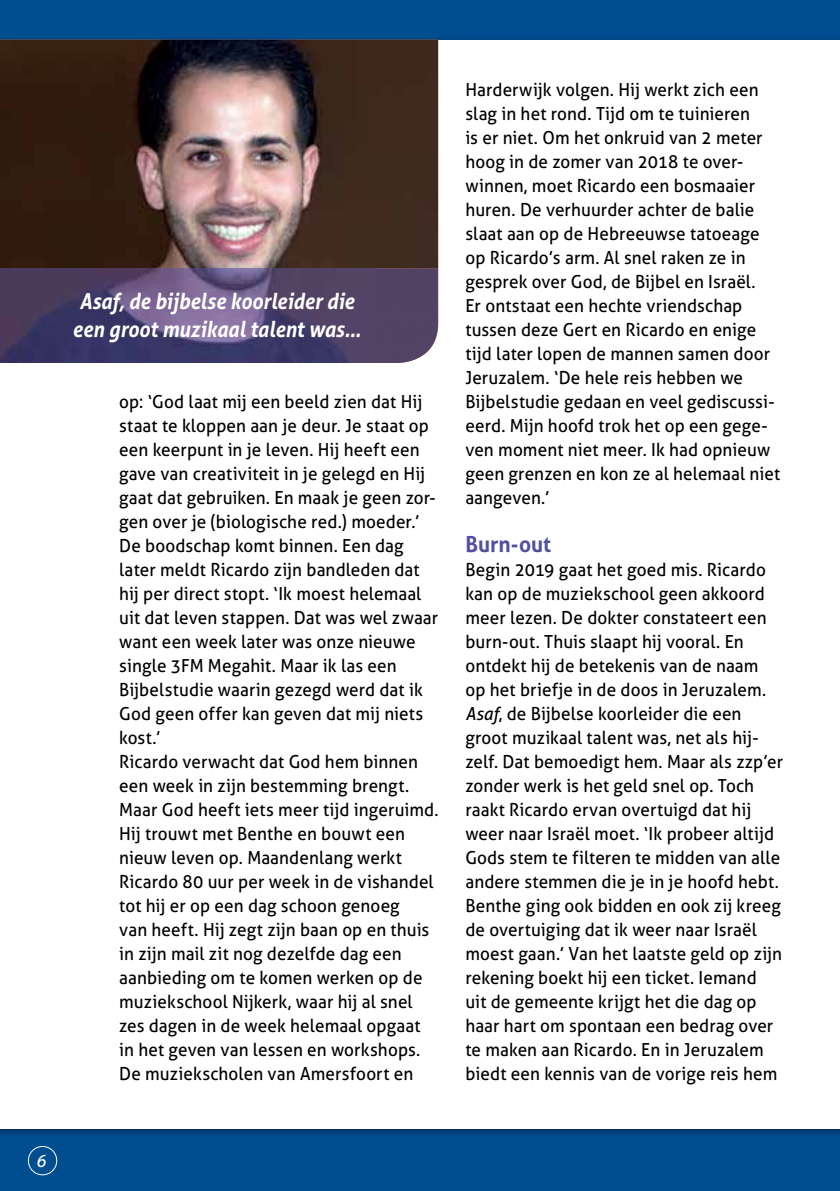
<style>
.page{position:relative;width:840px;height:1191px;background:#fff}
.page>*{position:absolute;margin:0;border:0;box-sizing:border-box;transform-origin:0 0}
.t1{font:italic 700 22px/28px "Aller";color:#fff;text-align:center;scale:.9 1}
.t2{font:700 22px "Aller";color:#524fa1;scale:.95 1}
.t3{font:18px/24px "Aller";letter-spacing:.005em;color:#000;scale:.95 1}
.t4{font:italic 17px "Aller";color:#fff}
.s1{font-style:italic}
</style>
<div class="page">
<div style="left:0;top:0;width:839px;height:1191px;background:#004e90"></div>
<div style="left:0;top:40px;width:839px;height:1088px;background:#fff"></div>
<svg style="left:28px;top:1146px;width:29px;height:29px"></svg>
<img style="left:0;top:40px;width:438px;height:228px">
<img style="left:0;top:268px;width:438px;height:95px">
<p class="t4" style="left:36px;top:1150px;width:12px">6</p>
<p class="t1" style="left:72px;top:287px;width:322px">Asaf, de bijbelse koorleider die een groot muzikaal talent was…</p>
<p class="t3" style="left:119px;top:390px;width:337px">op: ‘God laat mij een beeld zien dat Hij staat te kloppen aan je deur. Je staat op een keerpunt in je leven. Hij heeft een gave van creativiteit in je gelegd en Hij gaat dat gebruiken. En maak je geen zor&shy;gen over je (biologische red.) moeder.’ De boodschap komt binnen. Een dag later meldt Ricardo zijn bandleden dat hij per direct stopt. ‘Ik moest helemaal uit dat leven stappen. Dat was wel zwaar want een week later was onze nieuwe single 3FM Megahit. Maar ik las een Bijbelstudie waarin gezegd werd dat ik God geen offer kan geven dat mij niets kost.’<br>Ricardo verwacht dat God hem binnen een week in zijn bestemming brengt.<br>Maar God heeft iets meer tijd ingeruimd.<br>Hij trouwt met Benthe en bouwt een nieuw leven op. Maandenlang werkt Ricardo 80 uur per week in de vishandel tot hij er op een dag schoon genoeg<br>van heeft. Hij zegt zijn baan op en thuis in zijn mail zit nog dezelfde dag een aanbieding om te komen werken op de muziekschool Nijkerk, waar hij al snel zes dagen in de week helemaal opgaat in het geven van lessen en workshops.<br>De muziekscholen van Amersfoort en</p>
<p class="t3" style="left:465px;top:78px;width:333px">Harderwijk volgen. Hij werkt zich een slag in het rond. Tijd om te tuinieren<br>is er niet. Om het onkruid van 2 meter hoog in de zomer van 2018 te over&shy;winnen, moet Ricardo een bosmaaier huren. De verhuurder achter de balie slaat aan op de Hebreeuwse tatoeage op Ricardo’s arm. Al snel raken ze in gesprek over God, de Bijbel en Israël.<br>Er ontstaat een hechte vriendschap tussen deze Gert en Ricardo en enige tijd later lopen de mannen samen door Jeruzalem. ‘De hele reis hebben we Bijbelstudie gedaan en veel gediscussi&shy;eerd. Mijn hoofd trok het op een gege&shy;ven moment niet meer. Ik had opnieuw geen grenzen en kon ze al helemaal niet aangeven.’</p>
<p class="t2" style="left:465px;top:531px;width:92px">Burn-out</p>
<p class="t3" style="left:465px;top:558px;width:336px">Begin 2019 gaat het goed mis. Ricardo kan op de muziekschool geen akkoord meer lezen. De dokter constateert een burn-out. Thuis slaapt hij vooral. En ontdekt hij de betekenis van de naam<br>op het briefje in de doos in Jeruzalem.<br><span class="s1">Asaf</span>, de Bijbelse koorleider die een groot muzikaal talent was, net als hij&shy;zelf. Dat bemoedigt hem. Maar als zzp’er zonder werk is het geld snel op. Toch raakt Ricardo ervan overtuigd dat hij weer naar Israël moet. ‘Ik probeer altijd Gods stem te filteren te midden van alle andere stemmen die je in je hoofd hebt.<br>Benthe ging ook bidden en ook zij kreeg de overtuiging dat ik weer naar Israël moest gaan.’ Van het laatste geld op zijn rekening boekt hij een ticket. Iemand<br>uit de gemeente krijgt het die dag op haar hart om spontaan een bedrag over te maken aan Ricardo. En in Jeruzalem biedt een kennis van de vorige reis hem</p>
</div>
